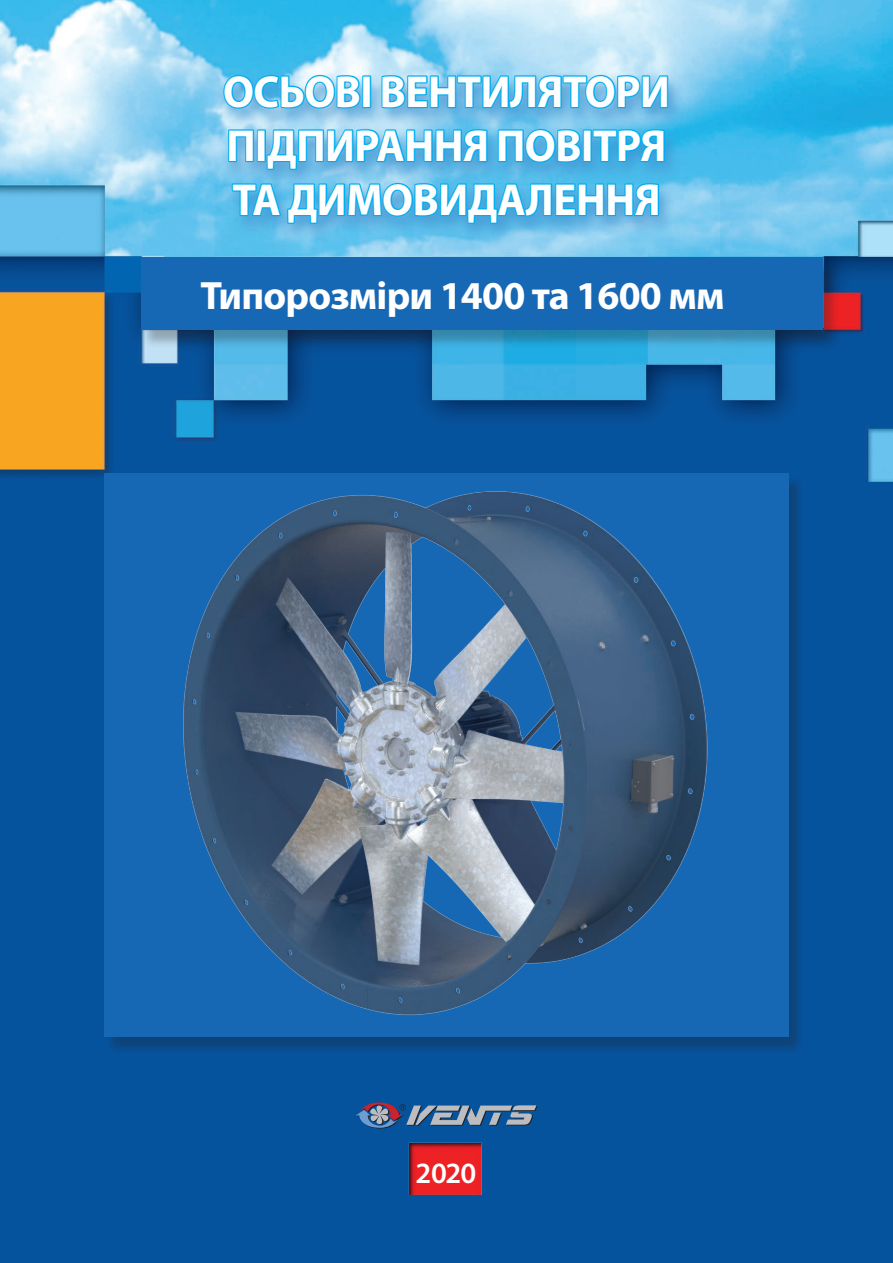
<style>
.page{position:relative;width:893px;height:1263px;background:#fff}
.page>*{position:absolute;margin:0;border:0;box-sizing:border-box;transform-origin:0 0}
.t1{font:700 45px/54px "Myriad Pro";letter-spacing:-.01em;color:#fff;text-align:justify;scale:.96 1}
.t2{font:700 39.6px "Myriad Pro";letter-spacing:-.02em;color:#fff}
.t3{font:600 29.55px "Myriad Pro";color:#fff}
</style>
<div class="page">
<img style="left:0;top:0;width:893px;height:1263px">
<svg style="left:356px;top:1102px;width:181px;height:27px;background:#58769b"></svg>
<img style="left:371px;top:1126px;width:123px;height:82px">
<div style="left:217px;top:73px;width:467px;height:171px;background:#4194d0;opacity:.8"></div>
<svg style="left:222px;top:74px;width:140px;height:36px;background:#59bdea"></svg>
<div style="left:362px;top:75px;width:9px;height:33px;border:2px solid #00aeef"></div>
<svg style="left:380px;top:74px;width:289px;height:36px;background:#4eb7e8"></svg>
<svg style="left:227px;top:128px;width:28px;height:35px"></svg>
<div style="left:257px;top:129px;width:9px;height:33px;border:2px solid #00aeef"></div>
<svg style="left:265px;top:128px;width:224px;height:43px;background:#4ab5e7"></svg>
<svg style="left:497px;top:128px;width:85px;height:36px;background:#39b0e6"></svg>
<div style="left:583px;top:129px;width:9px;height:33px;border:2px solid #00aeef"></div>
<svg style="left:591px;top:128px;width:75px;height:36px;background:#2aace5"></svg>
<svg style="left:231px;top:182px;width:429px;height:43px;background:#3db0e6"></svg>
<div style="left:104px;top:476px;width:701px;height:579px;background:#231f20;opacity:.3"></div>
<div style="left:104px;top:473px;width:685px;height:563px;background:#1768b4"></div>
<img style="left:183px;top:491px;width:525px;height:525px">
<div style="left:141px;top:260px;width:699px;height:88px;background:#231f20;opacity:.3"></div>
<div style="left:141px;top:258px;width:682px;height:72px;background:#1768b4"></div>
<p class="t1" style="left:223px;top:63px;width:467px">ОСЬОВІ ВЕНТИЛЯТОРИ ПІДПИРАННЯ ПОВІТРЯ ТА ДИМОВИДАЛЕННЯ</p>
<p class="t2" style="left:200px;top:270px;width:525px">Типорозміри 1400 та 1600 мм</p>
<p class="t3" style="left:415px;top:1154px;width:62px">2020</p>
</div>
